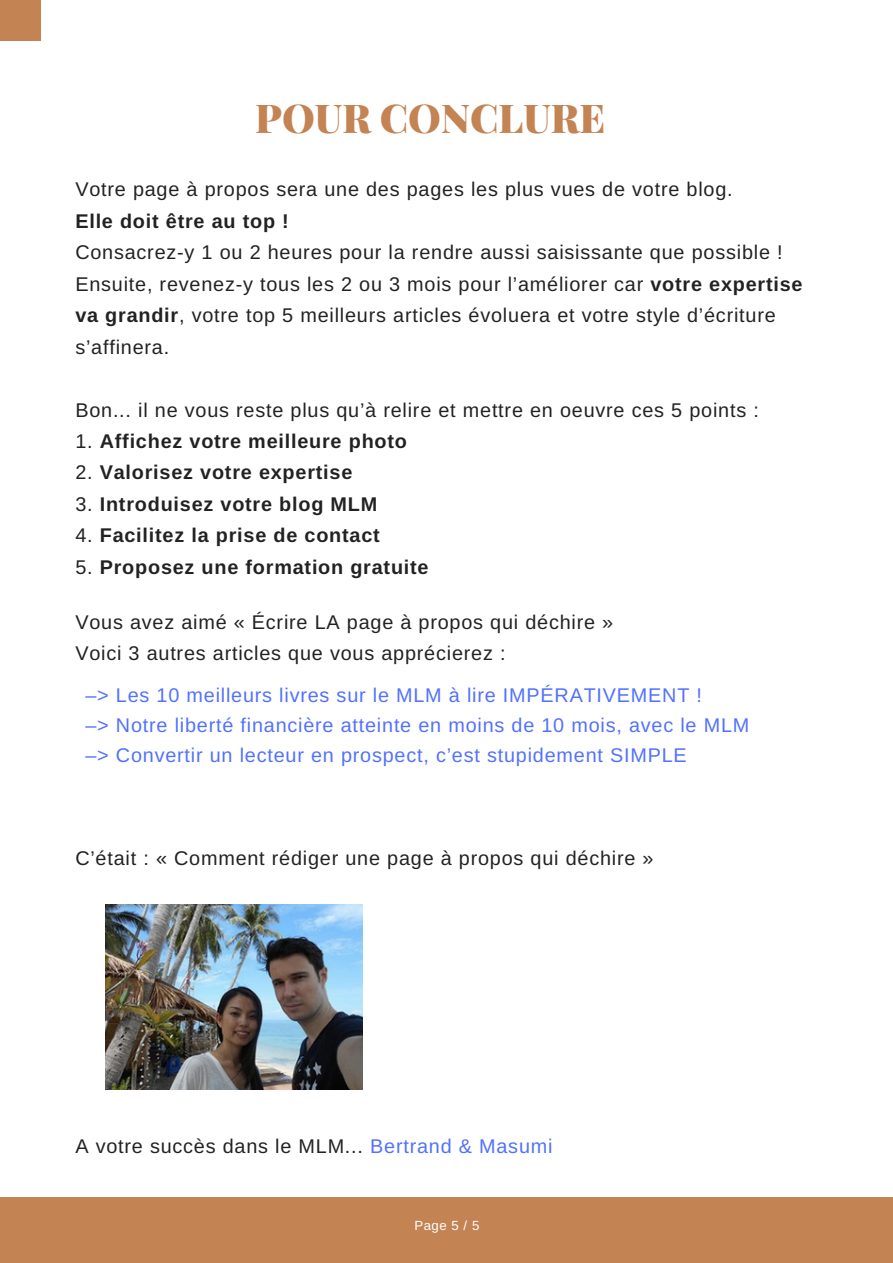
<style>
.page{position:relative;width:893px;height:1263px;background:#fff}
.page>*{position:absolute;margin:0;border:0;box-sizing:border-box;transform-origin:0 0}
.t1{font:900 39.6px "Playfair Display";color:#c38353}
.t2{font:19.8px/31.5px "Arimo";letter-spacing:.04em;color:#222}
.t3{font:19.8px/29.8px "Arimo";letter-spacing:.04em;color:#5271ff}
.t4{font:700 19.8px "Arimo";letter-spacing:.04em;color:#222}
.t5{font:13.2px "Arimo";color:#fff}
.s1{font-weight:700}
.s2{font-weight:400}
.s3{color:#5271ff}
</style>
<div class="page">
<div style="left:0;top:0;width:40px;height:40px;background:#c38353"></div>
<div style="left:0;top:1197px;width:892px;height:65px;background:#c38353"></div>
<img style="left:106px;top:905px;width:256px;height:184px">
<h1 class="t1" style="left:255px;top:90px;width:351px">POUR CONCLURE</h1>
<p class="t2" style="left:75px;top:174px;width:659px">Votre page à propos sera une des pages les plus vues de votre blog.</p>
<p class="t4" style="left:75px;top:210px;width:215px">Elle doit être au top !</p>
<p class="t2" style="left:75px;top:236px;width:728px">Consacrez-y 1 ou 2 heures pour la rendre aussi saisissante que possible !<br>Ensuite, revenez-y tous les 2 ou 3 mois pour l’améliorer car <span class="s1">votre expertise va grandir</span>, votre top 5 meilleurs articles évoluera et votre style d’écriture s’affinera.</p>
<p class="t2" style="left:75px;top:394px;width:685px">Bon... il ne vous reste plus qu’à relire et mettre en oeuvre ces 5 points :</p>
<p class="t4" style="left:75px;top:430px;width:333px"><span class="s2">1.</span> Affichez votre meilleure photo</p>
<p class="t4" style="left:75px;top:462px;width:278px"><span class="s2">2.</span> Valorisez votre expertise</p>
<p class="t4" style="left:75px;top:493px;width:303px"><span class="s2">3.</span> Introduisez votre blog MLM</p>
<p class="t4" style="left:75px;top:524px;width:306px"><span class="s2">4.</span> Facilitez la prise de contact</p>
<p class="t4" style="left:75px;top:556px;width:355px"><span class="s2">5.</span> Proposez une formation gratuite</p>
<p class="t2" style="left:75px;top:606px;width:539px">Vous avez aimé « Écrire LA page à propos qui déchire »<br>Voici 3 autres articles que vous apprécierez :</p>
<p class="t3" style="left:85px;top:680px;width:665px">–&gt; Les 10 meilleurs livres sur le MLM à lire IMPÉRATIVEMENT !<br>–&gt; Notre liberté financière atteinte en moins de 10 mois, avec le MLM –&gt; Convertir un lecteur en prospect, c’est stupidement SIMPLE</p>
<p class="t2" style="left:75px;top:842px;width:579px">C’était : « Comment rédiger une page à propos qui déchire »</p>
<p class="t2" style="left:75px;top:1130px;width:478px">A votre succès dans le MLM... <span class="s3">Bertrand &amp; Masumi</span></p>
<p class="t5" style="left:414px;top:1218px;width:66px">Page 5 / 5</p>
</div>
